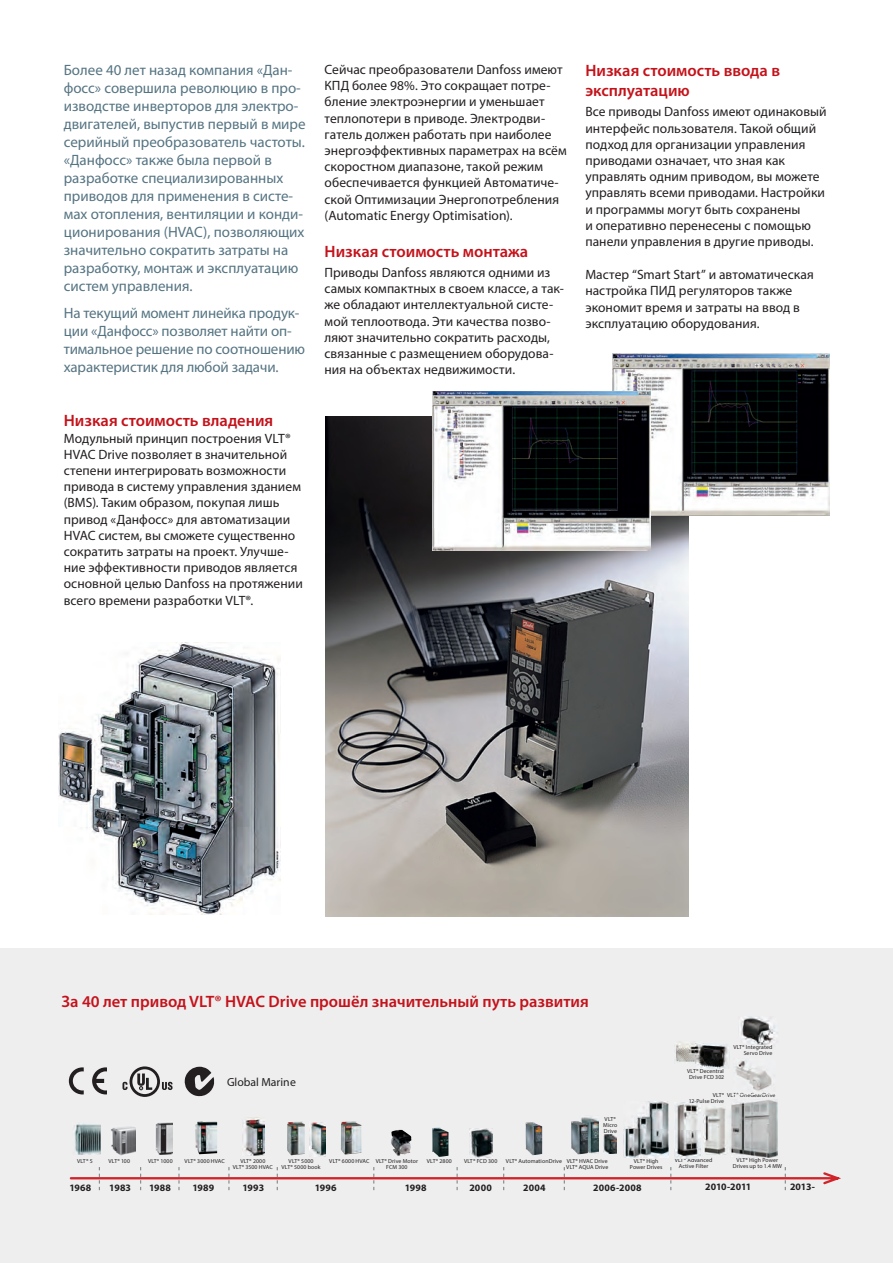
<style>
.page{position:relative;width:893px;height:1263px;background:#fff}
.page>*{position:absolute;margin:0;border:0;box-sizing:border-box;transform-origin:0 0}
.t1{font:600 16.5px/19.8px "Myriad Pro";color:#c4121a}
.t2{font:15px/18px "Myriad Pro";color:#557482}
.t3{font:13.5px/16.2px "Myriad Pro";letter-spacing:.005em;color:#231f20}
.t4{font:11.7px "Myriad Pro";color:#231f20}
.t5{font:700 9.9px "Myriad Pro";letter-spacing:.01em;color:#231f20}
.t6{font:700 9.9px "Myriad Pro";letter-spacing:-.015em;color:#231f20}
.t7{font:5.85px/5.8px "Myriad Pro";letter-spacing:.015em;color:#231f20;text-align:center}
</style>
<div class="page">
<div style="left:0;top:948px;width:893px;height:315px;background:#eeeeef"></div>
<svg style="left:69px;top:1067px;width:15px;height:27px"></svg>
<svg style="left:92px;top:1067px;width:15px;height:27px"></svg>
<svg style="left:122px;top:1066px;width:51px;height:31px"></svg>
<svg style="left:184px;top:1066px;width:30px;height:31px"></svg>
<img style="left:581px;top:1117px;width:18px;height:37px">
<img style="left:74px;top:1124px;width:27px;height:31px">
<img style="left:111px;top:1126px;width:25px;height:29px">
<img style="left:155px;top:1122px;width:18px;height:33px">
<img style="left:243px;top:1118px;width:21px;height:38px">
<img style="left:287px;top:1121px;width:18px;height:34px">
<img style="left:432px;top:1127px;width:16px;height:30px">
<img style="left:571px;top:1121px;width:17px;height:33px">
<img style="left:604px;top:1134px;width:13px;height:20px">
<img style="left:624px;top:1102px;width:45px;height:56px">
<img style="left:470px;top:1129px;width:22px;height:28px">
<img style="left:195px;top:1121px;width:22px;height:33px">
<svg style="left:69px;top:1167px;width:772px;height:23px"></svg>
<img style="left:341px;top:1121px;width:21px;height:33px">
<img style="left:311px;top:1122px;width:14px;height:34px">
<img style="left:526px;top:1122px;width:16px;height:33px">
<img style="left:391px;top:1130px;width:20px;height:26px">
<img style="left:730px;top:1100px;width:47px;height:57px">
<img style="left:675px;top:1042px;width:29px;height:20px">
<img style="left:698px;top:1044px;width:30px;height:25px">
<img style="left:695px;top:1044px;width:9px;height:20px">
<img style="left:740px;top:1016px;width:35px;height:29px">
<img style="left:675px;top:1103px;width:25px;height:55px">
<img style="left:704px;top:1107px;width:26px;height:47px">
<img style="left:733px;top:1061px;width:39px;height:33px">
<img style="left:325px;top:417px;width:363px;height:500px">
<img style="left:612px;top:354px;width:217px;height:162px">
<img style="left:433px;top:392px;width:218px;height:159px">
<img style="left:59px;top:642px;width:222px;height:272px">
<p class="t2" style="left:64px;top:61px;width:243px">Более 40 лет назад компания «Дан&shy;фосс» совершила революцию в про&shy;изводстве инвертoров для электро&shy;двигателей, выпустив первый в мире серийный преобразователь частоты. «Данфосс» также была первой в разработке специализированных приводов для применения в систе&shy;мах отопления, вентиляции и конди&shy;ционирования (HVAC), позволяющих значительно сократить затраты на разработку, монтаж и эксплуатацию систем управления.</p>
<p class="t2" style="left:64px;top:303px;width:243px">На текущий момент линейка продук&shy;ции «Данфосс» позволяет найти оп&shy;тимальное решение по соотношению характеристик для любой задачи.</p>
<p class="t1" style="left:64px;top:410px;width:211px">Низкая стоимость владения</p>
<p class="t3" style="left:64px;top:430px;width:241px">Модульный принцип построения VLT® HVAC Drive позволяет в значительной степени интегрировать возможности привода в систему управления зданием (BMS). Таким образом, покупая лишь привод «Данфосс» для автоматизации HVAC систем, вы сможете существенно сократить затраты на проект. Улучше&shy;ние эффективности приводов является основной целью Danfoss на протяжении всего времени разработки VLT®.</p>
<p class="t3" style="left:325px;top:61px;width:244px">Сейчас преобразователи Danfoss имеют КПД более 98%. Это сокращает потре&shy;бление электроэнергии и уменьшает теплопотери в приводе. Электродви&shy;гатель должен работать при наиболее энергоэффективных параметрах на всём скоростном диапазоне, такой режим обеспечивается функцией Автоматиче&shy;ской Оптимизации Энергопотребления (Automatic Energy Optimisation).</p>
<p class="t1" style="left:325px;top:241px;width:205px">Низкая стоимость монтажа</p>
<p class="t3" style="left:325px;top:264px;width:241px">Приводы Danfoss являются одними из самых компактных в своем классе, а так&shy;же обладают интеллектуальной систе&shy;мой теплоотвода. Эти качества позво&shy;ляют значительно сократить расходы, связанные с размещением оборудова&shy;ния на объектах недвижимости.</p>
<p class="t1" style="left:585px;top:60px;width:196px">Низкая стоимость ввода в эксплуатацию</p>
<p class="t3" style="left:585px;top:104px;width:243px">Все приводы Danfoss имеют одинаковый интерфейс пользователя. Такой общий подход для организации управления приводами означает, что зная как управлять одним приводом, вы можете управлять всеми приводами. Настройки и программы могут быть сохранены<br>и оперативно перенесены с помощью панели управления в другие приводы.</p>
<p class="t3" style="left:585px;top:266px;width:230px">Мастер “Smart Start” и автоматическая настройка ПИД регуляторов также экономит время и затраты на ввод в эксплуатацию оборудования.</p>
<p class="t1" style="left:62px;top:991px;width:529px">За 40 лет привод VLT® HVAC Drive прошёл значительный путь развития</p>
<p class="t4" style="left:227px;top:1075px;width:71px">Global Marine</p>
<p class="t7" style="left:603px;top:1116px;width:16px;text-align:left">VLT®<br>Micro<br>Drive</p>
<p class="t7" style="left:687px;top:1068px;width:38px">VLT® Decentral<br>Drive FCD 302</p>
<p class="t7" style="left:733px;top:1044px;width:41px;text-align:right">VLT® Integrated<br>Servo Drive</p>
<p class="t7" style="left:689px;top:1092px;width:37px;text-align:right">VLT®<br>12-Pulse Drive</p>
<p class="t7" style="left:727px;top:1092px;width:50px">VLT® OneGearDrive</p>
<p class="t7" style="left:329px;top:1158px;width:42px">VLT® 6000 HVAC</p>
<p class="t7" style="left:427px;top:1158px;width:26px">VLT® 2800</p>
<p class="t7" style="left:464px;top:1158px;width:35px">VLT® FCD 300</p>
<p class="t7" style="left:506px;top:1158px;width:104px;text-align:right">VLT® AutomationDrive VLT® HVAC Drive<br>VLT® AQUA Drive</p>
<p class="t7" style="left:675px;top:1157px;width:39px">VLT® Advanced<br>Active Filter</p>
<p class="t7" style="left:282px;top:1158px;width:41px">VLT® 5000<br>VLT® 5000 book</p>
<p class="t7" style="left:630px;top:1158px;width:34px">VLT® High<br>Power Drives</p>
<p class="t7" style="left:77px;top:1158px;width:17px">VLT® 5</p>
<p class="t7" style="left:108px;top:1158px;width:23px">VLT® 100</p>
<p class="t7" style="left:148px;top:1158px;width:26px">VLT® 1000</p>
<p class="t7" style="left:185px;top:1158px;width:42px">VLT® 3000 HVAC</p>
<p class="t7" style="left:233px;top:1158px;width:41px">VLT® 2000<br>VLT® 3500 HVAC</p>
<p class="t7" style="left:376px;top:1158px;width:44px">VLT® Drive Motor<br>FCM 300</p>
<p class="t7" style="left:733px;top:1157px;width:51px">VLT® High Power<br>Drives up to 1.4 MW</p>
<p class="t5" style="left:69px;top:1181px;width:24px">1968</p>
<p class="t5" style="left:109px;top:1181px;width:23px">1983</p>
<p class="t5" style="left:149px;top:1181px;width:23px">1988</p>
<p class="t5" style="left:192px;top:1181px;width:23px">1989</p>
<p class="t5" style="left:242px;top:1181px;width:23px">1993</p>
<p class="t5" style="left:315px;top:1181px;width:24px">1996</p>
<p class="t5" style="left:405px;top:1181px;width:23px">1998</p>
<p class="t5" style="left:469px;top:1181px;width:24px">2000</p>
<p class="t5" style="left:523px;top:1181px;width:24px">2004</p>
<p class="t5" style="left:593px;top:1181px;width:50px">2006-2008</p>
<p class="t6" style="left:705px;top:1180px;width:48px">2010-2011</p>
<p class="t5" style="left:790px;top:1180px;width:26px">2013-</p>
</div>
